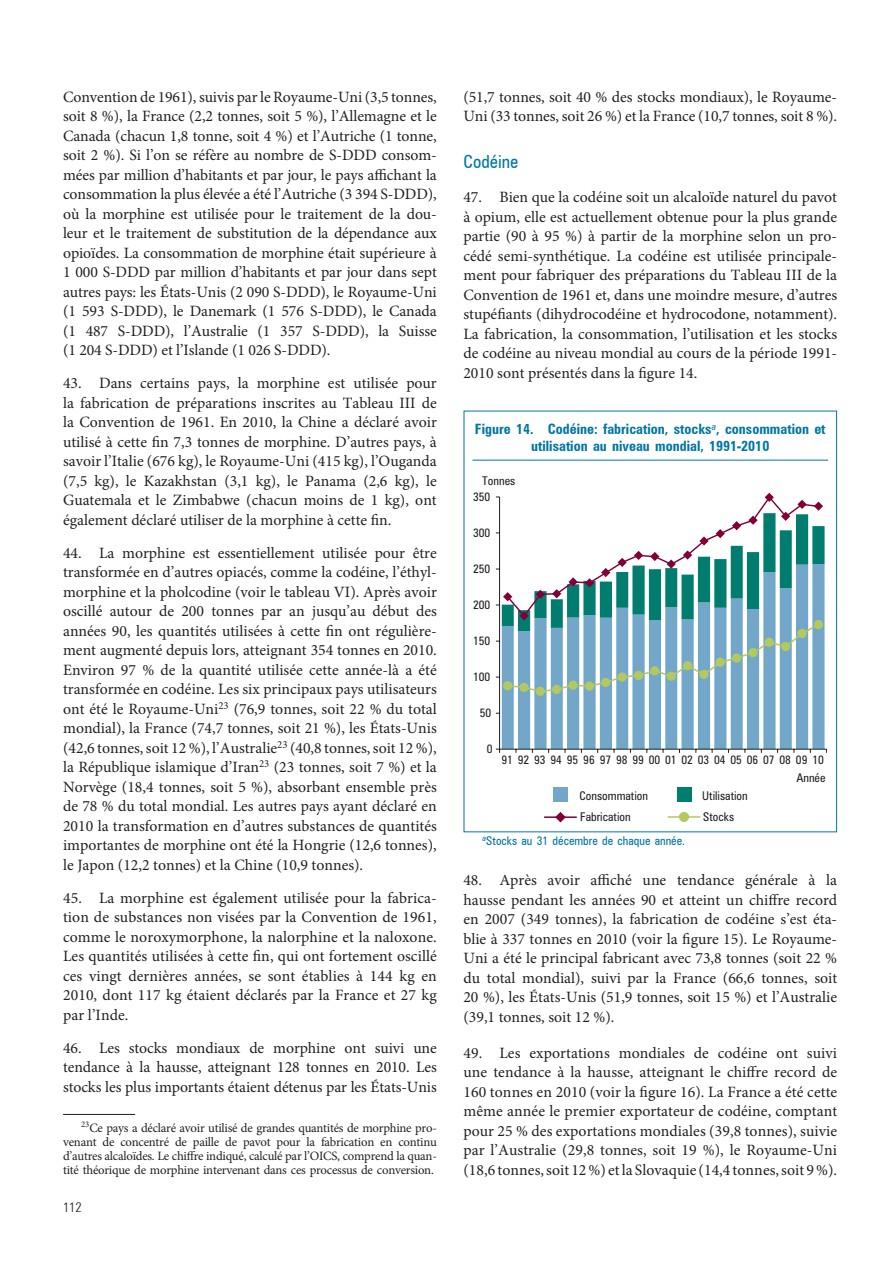
<style>
.page{position:relative;width:893px;height:1263px;background:#fff}
.page>*{position:absolute;margin:0;border:0;box-sizing:border-box;transform-origin:0 0}
.t1{font:condensed 18px "Zurich BT";color:#0076a3}
.t2{font:15.75px/19.5px "Minion Pro";color:#231f20;text-align:justify}
.t3{font:700 condensed 14.25px/16.5px "Zurich BT";color:#0076a3;text-align:center}
.t4{font:300 condensed 13.5px "Zurich BT";color:#231f20}
.t5{font:12.75px/14.2px "Minion Pro";letter-spacing:-.02em;color:#231f20;text-align:justify}
.t6{font:condensed 12px "Zurich BT";color:#231f20}
.t7{font:condensed 12px "Zurich BT";color:#0076a3}
</style>
<div class="page">
<hr style="left:63px;top:1114px;width:72px;height:1px;background:#231f20">
<div style="left:553px;top:788px;width:14px;height:14px;background:#73a7ca"></div>
<div style="left:677px;top:788px;width:14px;height:14px;background:#007d6e"></div>
<hr style="left:545px;top:816px;width:31px;height:2px;background:#830037">
<hr style="left:668px;top:816px;width:32px;height:2px;background:#b4c860">
<svg style="left:555px;top:812px;width:11px;height:11px"></svg>
<div style="left:679px;top:812px;width:9px;height:9px;background:#b4c860;border-radius:50%"></div>
<div style="left:679px;top:812px;width:10px;height:10px;border:1px solid #b4c860;border-radius:50%"></div>
<svg style="left:502px;top:693px;width:323px;height:56px;fill:#73a7ca"></svg>
<hr style="left:499px;top:497px;width:1px;height:252px;background:#231f20">
<hr style="left:500px;top:749px;width:327px;height:1px;background:#231f20">
<svg style="left:496px;top:493px;width:329px;height:200px"></svg>
<div style="left:503px;top:681px;width:9px;height:9px;background:#b4c860;border-radius:50%"></div>
<div style="left:519px;top:683px;width:10px;height:9px;background:#b4c860;border-radius:50%"></div>
<div style="left:536px;top:687px;width:9px;height:9px;background:#b4c860;border-radius:50%"></div>
<div style="left:552px;top:685px;width:9px;height:9px;background:#b4c860;border-radius:50%"></div>
<div style="left:568px;top:681px;width:10px;height:9px;background:#b4c860;border-radius:50%"></div>
<div style="left:585px;top:681px;width:9px;height:10px;background:#b4c860;border-radius:50%"></div>
<div style="left:601px;top:678px;width:9px;height:9px;background:#b4c860;border-radius:50%"></div>
<div style="left:617px;top:672px;width:10px;height:10px;background:#b4c860;border-radius:50%"></div>
<div style="left:634px;top:671px;width:9px;height:9px;background:#b4c860;border-radius:50%"></div>
<div style="left:650px;top:666px;width:9px;height:9px;background:#b4c860;border-radius:50%"></div>
<div style="left:667px;top:671px;width:9px;height:10px;background:#b4c860;border-radius:50%"></div>
<div style="left:683px;top:661px;width:9px;height:9px;background:#b4c860;border-radius:50%"></div>
<div style="left:699px;top:670px;width:10px;height:9px;background:#b4c860;border-radius:50%"></div>
<div style="left:716px;top:657px;width:9px;height:10px;background:#b4c860;border-radius:50%"></div>
<div style="left:732px;top:653px;width:9px;height:10px;background:#b4c860;border-radius:50%"></div>
<div style="left:748px;top:648px;width:10px;height:9px;background:#b4c860;border-radius:50%"></div>
<div style="left:765px;top:638px;width:9px;height:9px;background:#b4c860;border-radius:50%"></div>
<div style="left:781px;top:642px;width:9px;height:9px;background:#b4c860;border-radius:50%"></div>
<div style="left:797px;top:629px;width:10px;height:9px;background:#b4c860;border-radius:50%"></div>
<div style="left:814px;top:620px;width:9px;height:9px;background:#b4c860;border-radius:50%"></div>
<hr style="left:472px;top:460px;width:356px;height:1px;background:#0076a3">
<p class="t2" style="left:63px;top:87px;width:375px">Convention de 1961), suivis par le Royaume-Uni (3,5 tonnes, soit 8 %), la France (2,2 tonnes, soit 5 %), l’Allemagne et le Canada (chacun 1,8 tonne, soit 4 %) et l’Autriche (1 tonne, soit 2 %). Si l’on se réfère au nombre de S-DDD consom&shy;mées par million d’habitants et par jour, le pays affichant la consommation la plus élevée a été l’Autriche (3 394 S-DDD), où la morphine est utilisée pour le traitement de la dou&shy;leur et le traitement de substitution de la dépendance aux opioïdes. La consommation de morphine était supérieure à 1 000 S-DDD par million d’habitants et par jour dans sept autres pays: les États-Unis (2 090 S-DDD), le Royaume-Uni (1 593 S-DDD), le Danemark (1 576 S-DDD), le Canada (1 487 S‑DDD), l’Australie (1 357 S-DDD), la Suisse (1 204 S-DDD) et l’Islande (1 026 S‑DDD).</p>
<p class="t2" style="left:63px;top:374px;width:375px">43. Dans certains pays, la morphine est utilisée pour la fabrication de préparations inscrites au Tableau III de la Convention de 1961. En 2010, la Chine a déclaré avoir utilisé à cette fin 7,3 tonnes de morphine. D’autres pays, à savoir l’Italie (676 kg), le Royaume-Uni (415 kg), l’Ouganda (7,5 kg), le Kazakhstan (3,1 kg), le Panama (2,6 kg), le Guatemala et le Zimbabwe (chacun moins de 1 kg), ont également déclaré utiliser de la morphine à cette fin.</p>
<p class="t2" style="left:63px;top:543px;width:375px">44. La morphine est essentiellement utilisée pour être transformée en d’autres opiacés, comme la codéine, l’éthyl&shy;morphine et la pholcodine (voir le tableau VI). Après avoir oscillé autour de 200 tonnes par an jusqu’au début des années 90, les quantités utilisées à cette fin ont régulière&shy;ment augmenté depuis lors, atteignant 354 tonnes en 2010.<br>Environ 97 % de la quantité utilisée cette année-là a été transformée en codéine. Les six principaux pays utilisateurs ont été le Royaume‑Uni<sup>23</sup> (76,9 tonnes, soit 22 % du total mondial), la France (74,7 tonnes, soit 21 %), les États-Unis (42,6 tonnes, soit 12 %), l’Australie<sup>23</sup> (40,8 tonnes, soit 12 %), la République islamique d’Iran<sup>23</sup> (23 tonnes, soit 7 %) et la Norvège (18,4 tonnes, soit 5 %), absorbant ensemble près de 78 % du total mondial. Les autres pays ayant déclaré en 2010 la transformation en d’autres substances de quantités importantes de morphine ont été la Hongrie (12,6 tonnes), le Japon (12,2 tonnes) et la Chine (10,9 tonnes).</p>
<p class="t2" style="left:63px;top:888px;width:375px">45. La morphine est également utilisée pour la fabrica&shy;tion de substances non visées par la Convention de 1961, comme le noroxymorphone, la nalorphine et la naloxone.<br>Les quantités utilisées à cette fin, qui ont fortement oscillé ces vingt dernières années, se sont établies à 144 kg en 2010, dont 117 kg étaient déclarés par la France et 27 kg par l’Inde.</p>
<p class="t2" style="left:63px;top:1038px;width:375px">46. Les stocks mondiaux de morphine ont suivi une tendance à la hausse, atteignant 128 tonnes en 2010. Les stocks les plus importants étaient détenus par les États-Unis</p>
<p class="t5" style="left:63px;top:1120px;width:375px;text-indent:18px"><sup>23</sup>Ce pays a déclaré avoir utilisé de grandes quantités de morphine pro&shy;venant de concentré de paille de pavot pour la fabrication en continu d’autres alcaloïdes. Le chiffre indiqué, calculé par l’OICS, comprend la quan&shy;tité théorique de morphine intervenant dans ces processus de conversion.</p>
<p class="t4" style="left:63px;top:1199px;width:20px">112</p>
<p class="t2" style="left:463px;top:87px;width:375px">(51,7 tonnes, soit 40 % des stocks mondiaux), le Royaume-<br>Uni (33 tonnes, soit 26 %) et la France (10,7 tonnes, soit 8 %).</p>
<p class="t1" style="left:463px;top:151px;width:56px">Codéine</p>
<p class="t2" style="left:463px;top:188px;width:375px">47. Bien que la codéine soit un alcaloïde naturel du pavot à opium, elle est actuellement obtenue pour la plus grande partie (90 à 95 %) à partir de la morphine selon un pro&shy;cédé semi-synthétique. La codéine est utilisée principale&shy;ment pour fabriquer des préparations du Tableau III de la Convention de 1961 et, dans une moindre mesure, d’autres stupéfiants (dihydrocodéine et hydrocodone, notamment).<br>La fabrication, la consommation, l’utilisation et les stocks de codéine au niveau mondial au cours de la période 1991- 2010 sont présentés dans la figure 14.</p>
<p class="t3" style="left:475px;top:421px;width:352px">Figure 14. Codéine: fabrication, stocks<sup>a</sup>, consommation et utilisation au niveau mondial, 1991-2010</p>
<p class="t6" style="left:482px;top:473px;width:34px">Tonnes</p>
<p class="t6" style="left:473px;top:489px;width:19px">350</p>
<p class="t6" style="left:473px;top:525px;width:19px">300</p>
<p class="t6" style="left:473px;top:561px;width:19px">250</p>
<p class="t6" style="left:473px;top:597px;width:19px">200</p>
<p class="t6" style="left:473px;top:633px;width:19px">150</p>
<p class="t6" style="left:473px;top:669px;width:19px">100</p>
<p class="t6" style="left:480px;top:705px;width:13px">50</p>
<p class="t6" style="left:487px;top:741px;width:7px">0</p>
<p class="t6" style="left:501px;top:753px;width:324px">91 92 93 94 95 96 97 98 99 00 01 02 03 04 05 06 07 08 09 10</p>
<p class="t6" style="left:579px;top:788px;width:70px">Consommation</p>
<p class="t6" style="left:702px;top:788px;width:47px">Utilisation</p>
<p class="t6" style="left:580px;top:810px;width:52px">Fabrication</p>
<p class="t6" style="left:703px;top:810px;width:33px">Stocks</p>
<p class="t6" style="left:796px;top:770px;width:31px">Année</p>
<p class="t7" style="left:482px;top:833px;width:204px"><sup>a</sup>Stocks au 31 décembre de chaque année.</p>
<p class="t2" style="left:463px;top:870px;width:375px">48. Après avoir affiché une tendance générale à la hausse pendant les années 90 et atteint un chiffre record en 2007 (349 tonnes), la fabrication de codéine s’est éta&shy;blie à 337 tonnes en 2010 (voir la figure 15). Le Royaume-Uni a été le principal fabricant avec 73,8 tonnes (soit 22 % du total mondial), suivi par la France (66,6 tonnes, soit 20 %), les États-Unis (51,9 tonnes, soit 15 %) et l’Australie (39,1 tonnes, soit 12 %).</p>
<p class="t2" style="left:463px;top:1043px;width:375px">49. Les exportations mondiales de codéine ont suivi une tendance à la hausse, atteignant le chiffre record de 160 tonnes en 2010 (voir la figure 16). La France a été cette même année le premier exportateur de codéine, comptant pour 25 % des exportations mondiales (39,8 tonnes), suivie par l’Australie (29,8 tonnes, soit 19 %), le Royaume-Uni (18,6 tonnes, soit 12 %) et la Slovaquie (14,4 tonnes, soit 9 %).</p>
</div>
